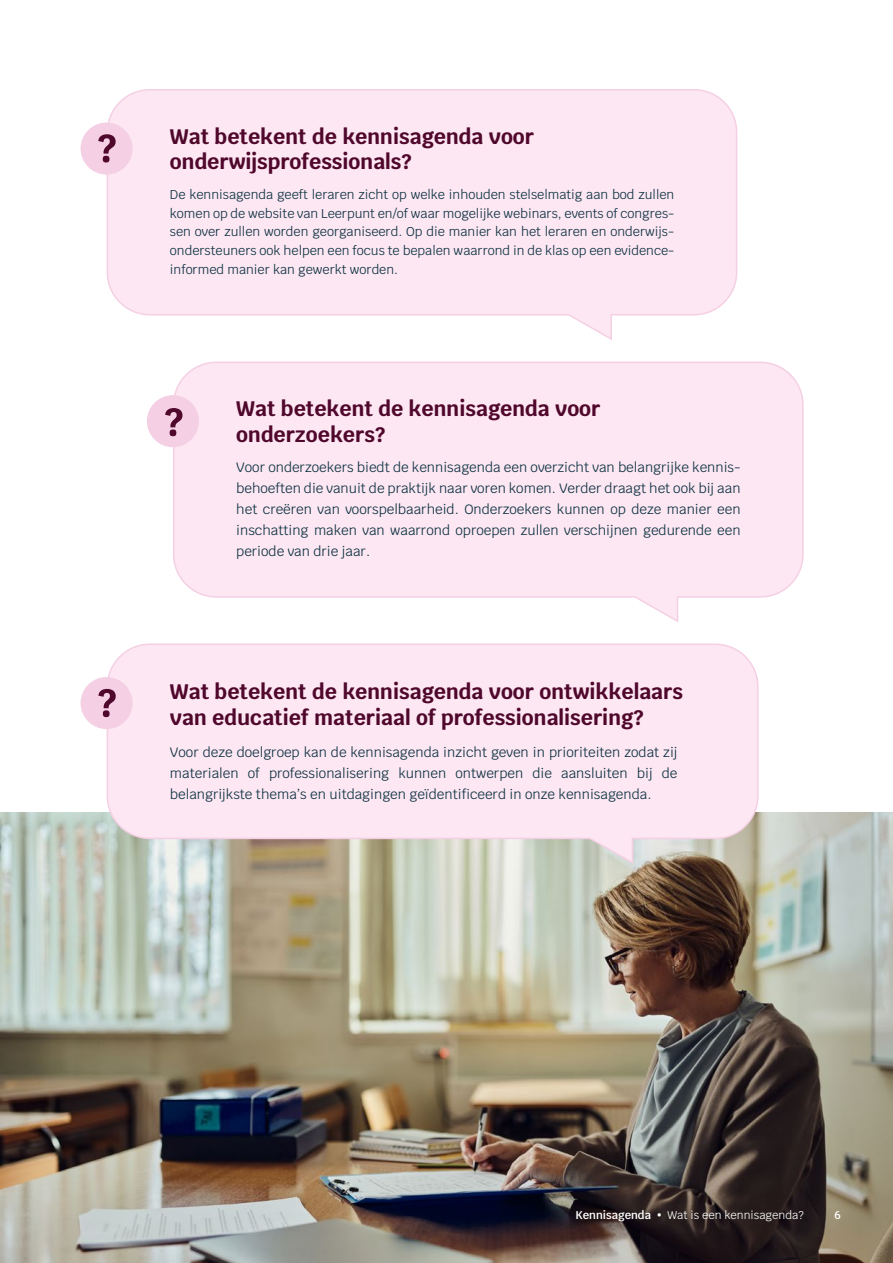
<style>
.page{position:relative;width:893px;height:1263px;background:#fff}
.page>*{position:absolute;margin:0;border:0;box-sizing:border-box;transform-origin:0 0}
.t1{font:700 21px/25.5px "Krub";color:#50072c}
.t2{font:13.5px/21px "Krub";color:#0b2f40;text-align:justify}
.t3{font:12.75px/18.8px "Krub";color:#0b2f40}
.t4{font:11.25px "Krub";color:#fff}
.t5{font:600 11.25px "Krub";color:#fff}
.s1{font-weight:600}
</style>
<div class="page">
<img style="left:0;top:812px;width:893px;height:451px">
<svg style="left:106px;top:89px;width:632px;height:251px"></svg>
<div style="left:81px;top:122px;width:52px;height:53px;background:#f5d0e4;border-radius:50%"></div>
<svg style="left:172px;top:361px;width:632px;height:261px"></svg>
<div style="left:147px;top:395px;width:52px;height:52px;background:#f5d0e4;border-radius:50%"></div>
<svg style="left:106px;top:643px;width:653px;height:222px"></svg>
<div style="left:81px;top:677px;width:52px;height:52px;background:#f5d0e4;border-radius:50%"></div>
<svg style="left:98px;top:134px;width:18px;height:28px"></svg>
<svg style="left:165px;top:408px;width:17px;height:28px"></svg>
<svg style="left:98px;top:689px;width:18px;height:28px"></svg>
<h1 class="t1" style="left:170px;top:124px;width:366px">Wat betekent de kennisagenda voor onderwijsprofessionals?</h1>
<p class="t3" style="left:170px;top:185px;width:506px">De kennisagenda geeft leraren zicht op welke inhouden stelselmatig aan bod zullen komen op de website van Leerpunt en/of waar mogelijke webinars, events of congres&shy;sen over zullen worden georganiseerd. Op die manier kan het leraren en onderwijs&shy;ondersteuners ook helpen een focus te bepalen waarrond in de klas op een evidence&shy;informed manier kan gewerkt worden.</p>
<h1 class="t1" style="left:236px;top:396px;width:366px">Wat betekent de kennisagenda voor onderzoekers?</h1>
<p class="t2" style="left:236px;top:457px;width:506px">Voor onderzoekers biedt de kennisagenda een overzicht van belangrijke kennis&shy;behoeften die vanuit de praktijk naar voren komen. Verder draagt het ook bij aan het creëren van voorspelbaarheid. Onderzoekers kunnen op deze manier een inschatting maken van waarrond oproepen zullen verschijnen gedurende een periode van drie jaar.</p>
<h1 class="t1" style="left:170px;top:679px;width:515px">Wat betekent de kennisagenda voor ontwikkelaars van educatief materiaal of professionalisering?</h1>
<p class="t2" style="left:170px;top:741px;width:509px">Voor deze doelgroep kan de kennisagenda inzicht geven in prioriteiten zodat zij materialen of professionalisering kunnen ontwerpen die aansluiten bij de belangrijkste thema’s en uitdagingen geïdentificeerd in onze kennisagenda.</p>
<p class="t4" style="left:575px;top:1205px;width:230px"><span class="s1">Kennisagenda</span> • Wat is een kennisagenda?</p>
<p class="t5" style="left:834px;top:1208px;width:8px">6</p>
</div>
